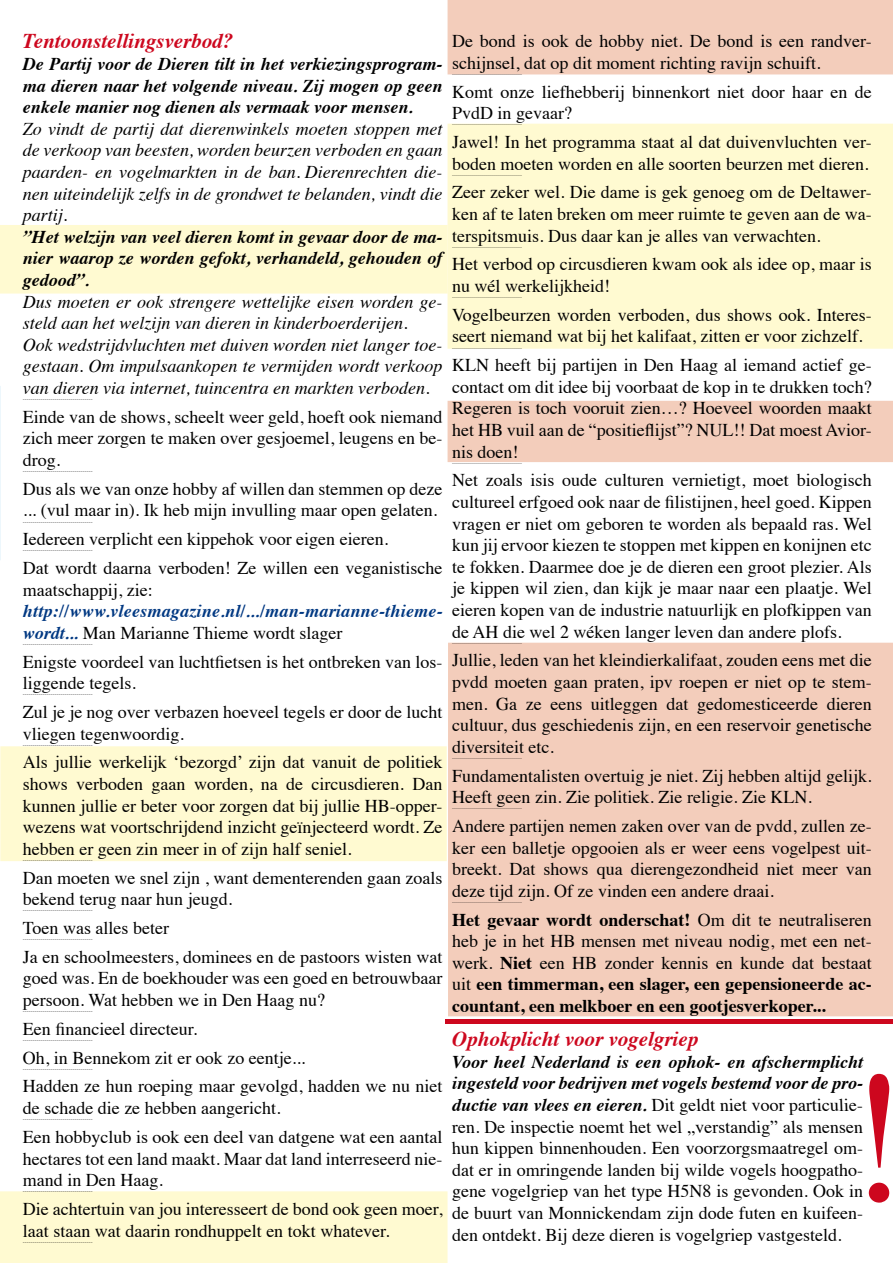
<style>
.page{position:relative;width:893px;height:1263px;background:#fff}
.page>*{position:absolute;margin:0;border:0;box-sizing:border-box;transform-origin:0 0}
.t1{font:italic 700 21px "Times";color:#cd071e}
.t2{font:18px/21.6px "Times";color:#000}
.t3{font:italic 18px/21.6px "Times";color:#000;text-align:justify}
.t4{font:italic 700 18px/21.6px "Times";color:#000;text-align:justify}
.t5{font:700 18px/21.6px "Times";color:#000;text-align:justify}
.t6{font:italic 700 18px/21.6px "Times";letter-spacing:.015em;color:#003882}
.t7{font:6px "Times";color:#000}
.s1{font-weight:400;font-style:normal;color:#000}
.s2{font-weight:400}
.s3{font-weight:700;font-style:italic}
</style>
<div class="page">
<div style="left:448px;top:0;width:445px;height:74px;background:#f3cdbb"></div>
<hr style="left:0;top:386px;width:1px;height:174px;background:#c9e9f8">
<div style="left:448px;top:643px;width:445px;height:373px;background:#f3cdbb"></div>
<div style="left:448px;top:401px;width:445px;height:61px;background:#f3cdbb"></div>
<div style="left:448px;top:124px;width:445px;height:225px;background:#fffad1"></div>
<div style="left:0;top:1191px;width:448px;height:72px;background:#fffad1"></div>
<div style="left:0;top:746px;width:447px;height:115px;background:#fffad1"></div>
<div style="left:0;top:225px;width:448px;height:69px;background:#fffad1"></div>
<div style="left:446px;top:1019px;width:447px;height:5px;background:#cd071e"></div>
<p class="t1" style="left:23px;top:22px;width:212px">Tentoonstellingsverbod?</p>
<p class="t4" style="left:23px;top:52px;width:421px">De Partij voor de Dieren tilt in het verkiezingsprogram&shy;ma dieren naar het volgende niveau. Zij mogen op geen enkele manier nog dienen als vermaak voor mensen.</p>
<p class="t3" style="left:23px;top:117px;width:421px">Zo vindt de partij dat dierenwinkels moeten stoppen met de verkoop van beesten, worden beurzen verboden en gaan paarden- en vogelmarkten in de ban. Dierenrechten die&shy;nen uiteindelijk zelfs in de grondwet te belanden, vindt die partij.</p>
<p class="t4" style="left:23px;top:224px;width:421px">”Het welzijn van veel dieren komt in gevaar door de ma&shy;nier waarop ze worden gefokt, verhandeld, gehouden of gedood”.</p>
<p class="t3" style="left:23px;top:290px;width:421px;text-align:left">Dus moeten er ook strengere wettelijke eisen worden ge&shy;steld aan het welzijn van dieren in kinderboerderijen.<br>Ook wedstrijdvluchten met duiven worden niet langer toe&shy;gestaan. Om impulsaankopen te vermijden wordt verkoop van dieren via internet, tuincentra en markten verboden.</p>
<p class="t7" style="left:23px;top:394px;width:71px">-----------------------------------</p>
<p class="t2" style="left:23px;top:404px;width:421px;text-align:justify">Einde van de shows, scheelt weer geld, hoeft ook niemand zich meer zorgen te maken over gesjoemel, leugens en be&shy;drog.</p>
<p class="t7" style="left:23px;top:466px;width:71px">-----------------------------------</p>
<p class="t2" style="left:23px;top:476px;width:421px">Dus als we van onze hobby af willen dan stemmen op deze ... (vul maar in). Ik heb mijn invulling maar open gelaten.</p>
<p class="t7" style="left:23px;top:516px;width:71px">-----------------------------------</p>
<p class="t2" style="left:23px;top:527px;width:367px">Iedereen verplicht een kippehok voor eigen eieren.</p>
<p class="t7" style="left:23px;top:545px;width:71px">-----------------------------------</p>
<p class="t2" style="left:23px;top:556px;width:421px">Dat wordt daarna verboden! Ze willen een veganistische maatschappij, zie:</p>
<p class="t6" style="left:23px;top:599px;width:421px">http://www.vleesmagazine.nl/.../man-marianne-thieme&shy;wordt... <span class="s1">Man Marianne Thieme wordt slager</span></p>
<p class="t7" style="left:23px;top:638px;width:71px">-----------------------------------</p>
<p class="t2" style="left:23px;top:649px;width:421px">Enigste voordeel van luchtfietsen is het ontbreken van los&shy;liggende tegels.</p>
<p class="t7" style="left:23px;top:689px;width:71px">-----------------------------------</p>
<p class="t2" style="left:23px;top:700px;width:421px">Zul je je nog over verbazen hoeveel tegels er door de lucht vliegen tegenwoordig.</p>
<p class="t7" style="left:23px;top:739px;width:71px">-----------------------------------</p>
<p class="t2" style="left:23px;top:750px;width:421px;text-align:justify">Als jullie werkelijk ‘bezorgd’ zijn dat vanuit de politiek shows verboden gaan worden, na de circusdieren. Dan kunnen jullie er beter voor zorgen dat bij jullie HB-opper&shy;wezens wat voortschrijdend inzicht geïnjecteerd wordt. Ze hebben er geen zin meer in of zijn half seniel.</p>
<p class="t7" style="left:23px;top:854px;width:71px">-----------------------------------</p>
<p class="t2" style="left:23px;top:865px;width:421px">Dan moeten we snel zijn , want dementerenden gaan zoals bekend terug naar hun jeugd.</p>
<p class="t7" style="left:23px;top:905px;width:71px">-----------------------------------</p>
<p class="t2" style="left:23px;top:916px;width:148px">Toen was alles beter</p>
<p class="t7" style="left:23px;top:934px;width:71px">-----------------------------------</p>
<p class="t2" style="left:23px;top:944px;width:421px;text-align:justify">Ja en schoolmeesters, dominees en de pastoors wisten wat goed was. En de boekhouder was een goed en betrouwbaar persoon. Wat hebben we in Den Haag nu?</p>
<p class="t7" style="left:23px;top:1006px;width:71px">-----------------------------------</p>
<p class="t2" style="left:23px;top:1016px;width:176px">Een financieel directeur.</p>
<p class="t7" style="left:23px;top:1034px;width:71px">-----------------------------------</p>
<p class="t2" style="left:23px;top:1045px;width:284px">Oh, in Bennekom zit er ook zo eentje...</p>
<p class="t7" style="left:23px;top:1063px;width:71px">-----------------------------------</p>
<p class="t2" style="left:23px;top:1074px;width:421px">Hadden ze hun roeping maar gevolgd, hadden we nu niet de schade die ze hebben aangericht.</p>
<p class="t7" style="left:23px;top:1114px;width:71px">-----------------------------------</p>
<p class="t2" style="left:23px;top:1124px;width:421px;text-align:justify">Een hobbyclub is ook een deel van datgene wat een aantal hectares tot een land maakt. Maar dat land interreseerd nie&shy;mand in Den Haag.</p>
<p class="t7" style="left:23px;top:1186px;width:71px">-----------------------------------</p>
<p class="t2" style="left:23px;top:1196px;width:421px">Die achtertuin van jou interesseert de bond ook geen moer, laat staan wat daarin rondhuppelt en tokt whatever.</p>
<p class="t7" style="left:23px;top:1236px;width:71px">-----------------------------------</p>
<p class="t2" style="left:452px;top:29px;width:421px">De bond is ook de hobby niet. De bond is een randver&shy;schijnsel, dat op dit moment richting ravijn schuift.</p>
<p class="t7" style="left:452px;top:68px;width:71px">-----------------------------------</p>
<p class="t2" style="left:452px;top:79px;width:421px">Komt onze liefhebberij binnenkort niet door haar en de<br>PvdD in gevaar?</p>
<p class="t7" style="left:452px;top:119px;width:71px">-----------------------------------</p>
<p class="t2" style="left:452px;top:130px;width:421px">Jawel! In het programma staat al dat duivenvluchten ver&shy;boden moeten worden en alle soorten beurzen met dieren.</p>
<p class="t7" style="left:452px;top:169px;width:71px">-----------------------------------</p>
<p class="t2" style="left:452px;top:180px;width:421px;text-align:justify">Zeer zeker wel. Die dame is gek genoeg om de Deltawer&shy;ken af te laten breken om meer ruimte te geven aan de wa&shy;terspitsmuis. Dus daar kan je alles van verwachten.</p>
<p class="t7" style="left:452px;top:241px;width:71px">-----------------------------------</p>
<p class="t2" style="left:452px;top:252px;width:421px">Het verbod op circusdieren kwam ook als idee op, maar is nu wél werkelijkheid!</p>
<p class="t7" style="left:452px;top:292px;width:71px">-----------------------------------</p>
<p class="t2" style="left:452px;top:302px;width:421px">Vogelbeurzen worden verboden, dus shows ook. Interes&shy;seert niemand wat bij het kalifaat, zitten er voor zichzelf.</p>
<p class="t7" style="left:452px;top:342px;width:71px">-----------------------------------</p>
<p class="t2" style="left:452px;top:353px;width:421px;text-align:justify">KLN heeft bij partijen in Den Haag al iemand actief ge&shy;contact om dit idee bij voorbaat de kop in te drukken toch?<br>Regeren is toch vooruit zien…? Hoeveel woorden maakt het HB vuil aan de “positieflijst”? NUL!! Dat moest Avior&shy;nis doen!</p>
<p class="t7" style="left:452px;top:457px;width:71px">-----------------------------------</p>
<p class="t2" style="left:452px;top:468px;width:421px;text-align:justify">Net zoals isis oude culturen vernietigt, moet biologisch cultureel erfgoed ook naar de filistijnen, heel goed. Kippen vragen er niet om geboren te worden als bepaald ras. Wel kun jij ervoor kiezen te stoppen met kippen en konijnen etc te fokken. Daarmee doe je de dieren een groot plezier. Als je kippen wil zien, dan kijk je maar naar een plaatje. Wel eieren kopen van de industrie natuurlijk en plofkippen van de AH die wel 2 wéken langer leven dan andere plofs.</p>
<p class="t7" style="left:452px;top:637px;width:71px">-----------------------------------</p>
<p class="t2" style="left:452px;top:648px;width:421px;text-align:justify">Jullie, leden van het kleindierkalifaat, zouden eens met die pvdd moeten gaan praten, ipv roepen er niet op te stem&shy;men. Ga ze eens uitleggen dat gedomesticeerde dieren cultuur, dus geschiedenis zijn, en een reservoir genetische diversiteit etc.</p>
<p class="t7" style="left:452px;top:752px;width:71px">-----------------------------------</p>
<p class="t2" style="left:452px;top:763px;width:421px">Fundamentalisten overtuig je niet. Zij hebben altijd gelijk.<br>Heeft geen zin. Zie politiek. Zie religie. Zie KLN.</p>
<p class="t7" style="left:452px;top:803px;width:71px">-----------------------------------</p>
<p class="t2" style="left:452px;top:814px;width:421px;text-align:justify">Andere partijen nemen zaken over van de pvdd, zullen ze&shy;ker een balletje opgooien als er weer eens vogelpest uit&shy;breekt. Dat shows qua dierengezondheid niet meer van deze tijd zijn. Of ze vinden een andere draai.</p>
<p class="t7" style="left:452px;top:896px;width:71px">-----------------------------------</p>
<p class="t5" style="left:452px;top:907px;width:421px">Het gevaar wordt onderschat! <span class="s2">Om dit te neutraliseren heb je in het HB mensen met niveau nodig, met een net&shy;werk.</span> Niet <span class="s2">een HB zonder kennis en kunde dat bestaat uit</span> een timmerman, een slager, een gepensioneerde ac&shy;countant, een melkboer en een gootjesverkoper...</p>
<p class="t1" style="left:452px;top:1019px;width:248px">Ophokplicht voor vogelgriep</p>
<p class="t2" style="left:452px;top:1049px;width:414px;text-align:justify"><span class="s3">Voor heel Nederland is een ophok- en afschermplicht ingesteld voor bedrijven met vogels bestemd voor de pro&shy;ductie van vlees en eieren.</span> Dit geldt niet voor particulie&shy;ren. De inspectie noemt het wel „verstandig” als mensen hun kippen binnenhouden. Een voorzorgsmaatregel om&shy;dat er in omringende landen bij wilde vogels hoogpatho&shy;gene vogelgriep van het type H5N8 is gevonden. Ook in de buurt van Monnickendam zijn dode futen en kuifeen&shy;den ontdekt. Bij deze dieren is vogelgriep vastgesteld.</p>
</div>
